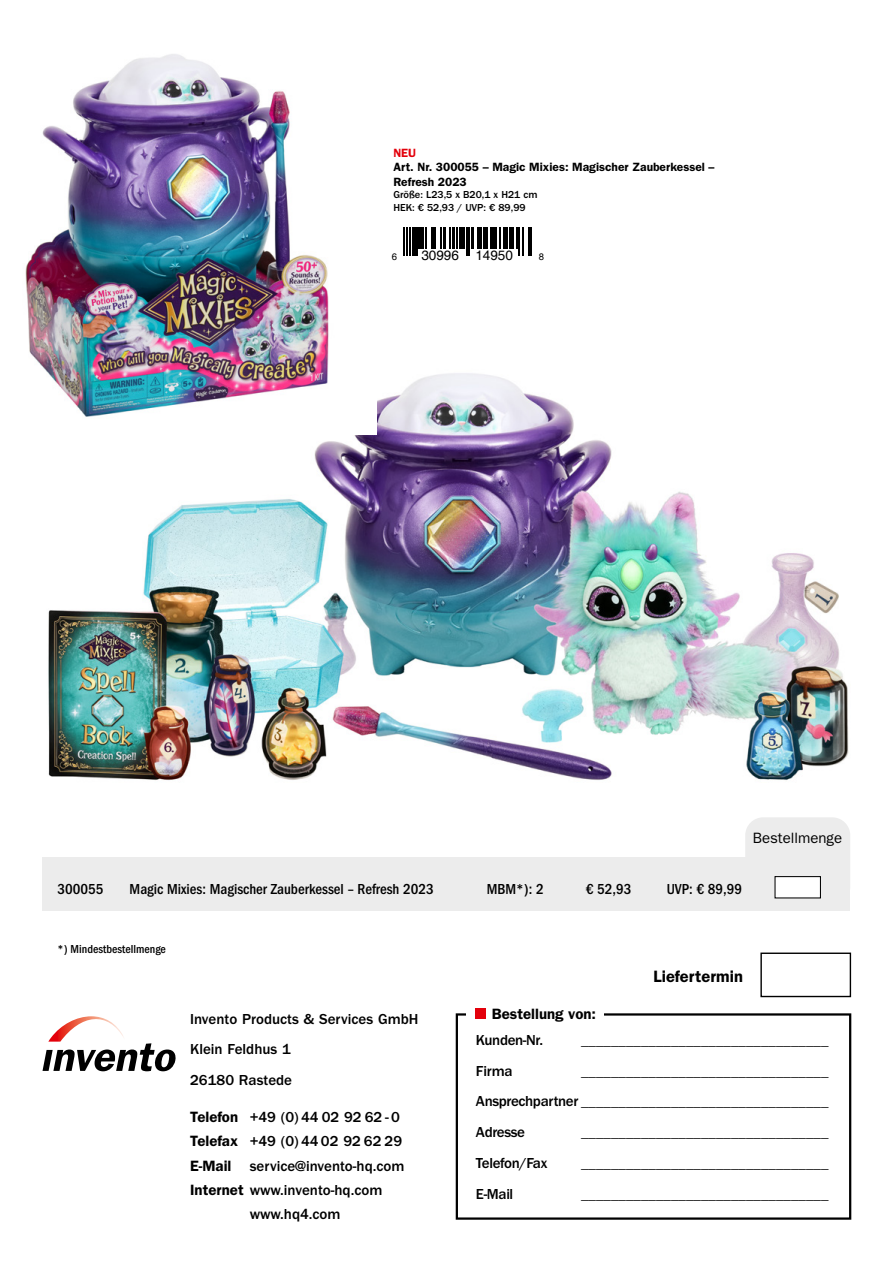
<style>
.page{position:relative;width:893px;height:1263px;background:#fff}
.page>*{position:absolute;margin:0;border:0;box-sizing:border-box;transform-origin:0 0}
.t1{font:600 16.5px "ITC Franklin Gothic Std";color:#000}
.t2{font:500 15px/30.8px "ITC Franklin Gothic Std";color:#000;text-align:justify}
.t3{font:500 condensed 15px "ITC Franklin Gothic Std";color:#000}
.t4{font:500 15px "ITC Franklin Gothic Std";letter-spacing:-.025em;color:#000}
.t5{font:600 15px "ITC Franklin Gothic Std";color:#000}
.t6{font:15px "ITC Franklin Gothic Std";color:#000}
.t7{font:13.5px "Helvetica";color:#000}
.t8{font:600 12px/14.4px "ITC Franklin Gothic Std";color:#000}
.t9{font:500 condensed 12px "ITC Franklin Gothic Std";color:#000}
.t10{font:600 12px "ITC Franklin Gothic Std";color:#e3000b}
.t11{font:500 10.5px/12.6px "ITC Franklin Gothic Std";color:#000}
.t12{font:9.45px "Helvetica";color:#000}
.s1{font-weight:600}
</style>
<div class="page">
<img style="left:42px;top:373px;width:810px;height:643px">
<svg style="left:404px;top:227px;width:6px;height:29px"></svg>
<div style="left:412px;top:227px;width:5px;height:29px;background:#000"></div>
<div style="left:419px;top:227px;width:5px;height:22px;background:#000"></div>
<hr style="left:425px;top:227px;width:2px;height:22px;background:#000">
<hr style="left:431px;top:227px;width:2px;height:22px;background:#000">
<svg style="left:435px;top:227px;width:1px;height:22px"></svg>
<hr style="left:440px;top:227px;width:2px;height:22px;background:#000">
<hr style="left:443px;top:227px;width:3px;height:22px;background:#000">
<svg style="left:450px;top:227px;width:1px;height:22px"></svg>
<hr style="left:452px;top:227px;width:3px;height:22px;background:#000">
<hr style="left:456px;top:227px;width:2px;height:22px;background:#000">
<div style="left:459px;top:227px;width:5px;height:22px;background:#000"></div>
<svg style="left:466px;top:227px;width:4px;height:29px"></svg>
<hr style="left:471px;top:227px;width:3px;height:22px;background:#000">
<hr style="left:477px;top:227px;width:2px;height:22px;background:#000">
<svg style="left:481px;top:227px;width:1px;height:22px"></svg>
<hr style="left:483px;top:227px;width:4px;height:22px;background:#000">
<hr style="left:490px;top:227px;width:4px;height:22px;background:#000">
<svg style="left:496px;top:227px;width:5px;height:22px"></svg>
<hr style="left:504px;top:227px;width:4px;height:22px;background:#000">
<hr style="left:509px;top:227px;width:4px;height:22px;background:#000">
<svg style="left:516px;top:227px;width:16px;height:29px"></svg>
<div style="left:761px;top:953px;width:89px;height:43px;background:#fff"></div>
<div style="left:760px;top:952px;width:91px;height:45px;border:1px solid #000"></div>
<div style="left:745px;top:817px;width:105px;height:88px;background:#ececec;border-radius:18px"></div>
<div style="left:43px;top:857px;width:807px;height:53px;background:#ececec"></div>
<div style="left:775px;top:876px;width:45px;height:22px;background:#fff"></div>
<div style="left:774px;top:876px;width:47px;height:22px;border:1px solid #000"></div>
<div style="left:456px;top:1013px;width:395px;height:207px;border:2px solid #000"></div>
<div style="left:466px;top:1000px;width:138px;height:27px;background:#fff"></div>
<div style="left:475px;top:1009px;width:10px;height:10px;background:#e3000b"></div>
<svg style="left:43px;top:1043px;width:133px;height:28px"></svg>
<svg style="left:48px;top:1010px;width:77px;height:31px"></svg>
<img style="left:25px;top:54px;width:352px;height:380px">
<p class="t10" style="left:393px;top:146px;width:24px">NEU</p>
<p class="t8" style="left:393px;top:160px;width:323px">Art. Nr. 300055 – Magic Mixies: Magischer Zauberkessel –<br>Refresh 2023</p>
<p class="t11" style="left:393px;top:189px;width:146px">Größe: L23,5 x B20,1 x H21 cm<br>HEK: € 52,93 / UVP: € 89,99</p>
<p class="t12" style="left:392px;top:251px;width:7px">6</p>
<p class="t7" style="left:421px;top:247px;width:93px">30996 14950</p>
<p class="t12" style="left:539px;top:251px;width:7px">8</p>
<p class="t6" style="left:753px;top:829px;width:91px">Bestellmenge</p>
<p class="t3" style="left:58px;top:880px;width:47px">300055</p>
<p class="t3" style="left:130px;top:880px;width:306px">Magic Mixies: Magischer Zauberkessel – Refresh 2023</p>
<p class="t3" style="left:487px;top:880px;width:59px">MBM*): 2</p>
<p class="t3" style="left:586px;top:880px;width:47px">€ 52,93</p>
<p class="t3" style="left:667px;top:880px;width:77px">UVP: € 89,99</p>
<p class="t9" style="left:58px;top:942px;width:110px">*) Mindestbestellmenge</p>
<p class="t1" style="left:653px;top:967px;width:91px">Liefertermin</p>
<p class="t2" style="left:190px;top:1004px;width:230px;line-height:30.3px;text-align:left">Invento Products &amp; Services GmbH<br>Klein Feldhus 1<br>26180 Rastede</p>
<p class="t2" style="left:190px;top:1102px;width:211px"><span class="s1">Telefon</span> +49 (0) 44 02 92 62 - 0</p>
<p class="t2" style="left:190px;top:1126px;width:214px"><span class="s1">Telefax</span> +49 (0) 44 02 92 62 29</p>
<p class="t2" style="left:190px;top:1150px;width:216px"><span class="s1">E-Mail</span> service@invento-hq.com</p>
<p class="t2" style="left:190px;top:1175px;width:194px"><span class="s1">Internet</span> www.invento-hq.com</p>
<p class="t2" style="left:250px;top:1199px;width:92px">www.hq4.com</p>
<p class="t5" style="left:492px;top:1005px;width:106px">Bestellung von:</p>
<p class="t4" style="left:476px;top:1031px;width:69px">Kunden-Nr.</p>
<p class="t2" style="left:581px;top:1025px;width:249px">_________________________________</p>
<p class="t2" style="left:476px;top:1055px;width:38px">Firma</p>
<p class="t2" style="left:476px;top:1055px;width:354px;text-indent:105px">_________________________________ Ansprechpartner _________________________________ Adresse</p>
<p class="t2" style="left:581px;top:1117px;width:249px">_________________________________</p>
<p class="t4" style="left:476px;top:1154px;width:73px">Telefon/Fax</p>
<p class="t2" style="left:581px;top:1148px;width:249px">_________________________________</p>
<p class="t2" style="left:476px;top:1178px;width:39px">E-Mail</p>
<p class="t2" style="left:581px;top:1178px;width:249px">_________________________________</p>
</div>
